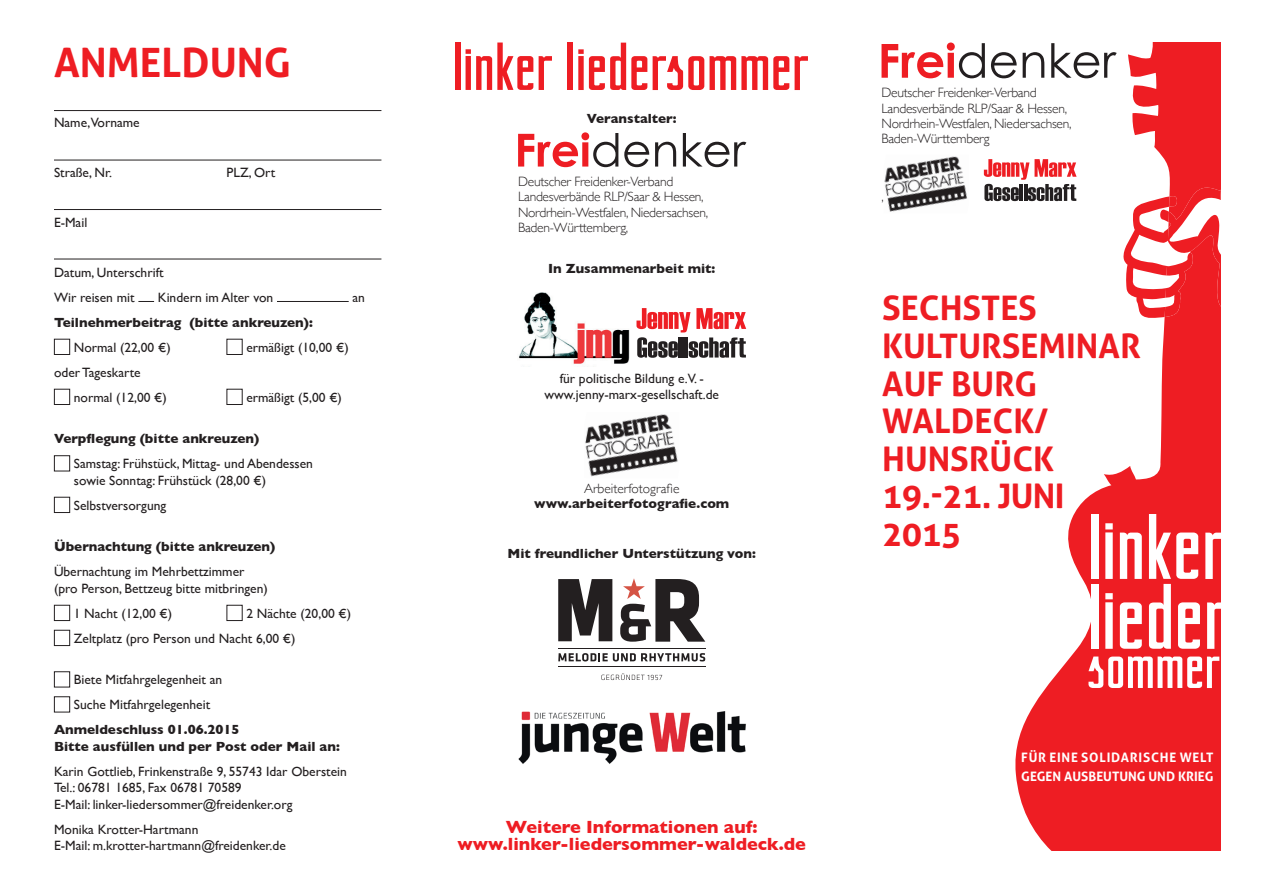
<style>
.page{position:relative;width:1263px;height:893px;background:#fff}
.page>*{position:absolute;margin:0;border:0;box-sizing:border-box;transform-origin:0 0}
.t1{font:700 40.5px "Aller";color:#ee1d23}
.t2{font:700 33.9px/37.7px "Aller";color:#ee1d23}
.t3{font:700 18px/16.5px "Gill Sans";color:#ee1d23;text-align:center}
.t4{font:13.5px/16.5px "Gill Sans";color:#231f20}
.t5{font:700 13.5px/16.5px "Gill Sans";color:#231f20}
.t6{font:300 13.5px/15.5px "Gill Sans";letter-spacing:-.02em;color:#231f20}
.t7{font:300 13.5px "Gill Sans";color:#231f20}
.t8{font:700 13.05px/18.5px "Aller";color:#fff}
</style>
<div class="page">
<svg style="left:636px;top:308px;width:110px;height:50px"></svg>
<img style="left:519px;top:292px;width:110px;height:72px">
<img style="left:585px;top:414px;width:93px;height:63px">
<svg style="left:1015px;top:319px;width:205px;height:531px;fill:#ee1d23"></svg>
<div style="left:1091px;top:514px;width:7px;height:65px;background:#fff"></div>
<svg style="left:1105px;top:523px;width:8px;height:56px"></svg>
<svg style="left:1120px;top:533px;width:22px;height:46px"></svg>
<div style="left:1091px;top:584px;width:7px;height:65px;background:#fff"></div>
<svg style="left:1105px;top:593px;width:8px;height:56px"></svg>
<svg style="left:1120px;top:602px;width:22px;height:47px"></svg>
<svg style="left:1149px;top:514px;width:71px;height:135px"></svg>
<svg style="left:1088px;top:656px;width:131px;height:32px"></svg>
<svg style="left:138px;top:301px;width:16px;height:1px"></svg>
<hr style="left:277px;top:301px;width:72px;height:1px;background:#231f20">
<div style="left:54px;top:339px;width:16px;height:16px;border:1px solid #231f20"></div>
<div style="left:226px;top:339px;width:17px;height:16px;border:1px solid #231f20"></div>
<div style="left:54px;top:389px;width:16px;height:16px;border:1px solid #231f20"></div>
<div style="left:226px;top:389px;width:17px;height:16px;border:1px solid #231f20"></div>
<div style="left:54px;top:455px;width:16px;height:16px;border:1px solid #231f20"></div>
<div style="left:54px;top:497px;width:16px;height:16px;border:1px solid #231f20"></div>
<div style="left:54px;top:605px;width:16px;height:16px;border:1px solid #231f20"></div>
<div style="left:226px;top:605px;width:17px;height:16px;border:1px solid #231f20"></div>
<div style="left:54px;top:630px;width:16px;height:16px;border:1px solid #231f20"></div>
<div style="left:54px;top:671px;width:16px;height:16px;border:1px solid #231f20"></div>
<div style="left:54px;top:696px;width:16px;height:16px;border:1px solid #231f20"></div>
<div style="left:455px;top:43px;width:5px;height:47px;background:#ee1d23"></div>
<svg style="left:465px;top:43px;width:68px;height:47px"></svg>
<svg style="left:539px;top:56px;width:13px;height:34px"></svg>
<div style="left:568px;top:43px;width:5px;height:47px;background:#ee1d23"></div>
<svg style="left:578px;top:43px;width:69px;height:47px"></svg>
<svg style="left:653px;top:56px;width:155px;height:34px"></svg>
<hr style="left:54px;top:110px;width:327px;height:1px;background:#231f20">
<hr style="left:54px;top:160px;width:327px;height:1px;background:#231f20">
<hr style="left:54px;top:209px;width:327px;height:1px;background:#231f20">
<hr style="left:54px;top:259px;width:327px;height:1px;background:#231f20">
<svg style="left:881px;top:43px;width:340px;height:276px"></svg>
<svg style="left:601px;top:673px;width:61px;height:7px"></svg>
<svg style="left:558px;top:653px;width:147px;height:8px"></svg>
<hr style="left:558px;top:648px;width:147px;height:1px;background:#231f20">
<hr style="left:558px;top:666px;width:147px;height:1px;background:#231f20">
<svg style="left:558px;top:579px;width:54px;height:62px"></svg>
<svg style="left:620px;top:578px;width:85px;height:64px"></svg>
<img style="left:518px;top:711px;width:228px;height:53px">
<svg style="left:518px;top:132px;width:100px;height:35px"></svg>
<svg style="left:624px;top:142px;width:25px;height:25px"></svg>
<svg style="left:655px;top:142px;width:21px;height:25px"></svg>
<svg style="left:683px;top:133px;width:63px;height:34px"></svg>
<h1 class="t1" style="left:54px;top:37px;width:239px">ANMELDUNG</h1>
<p class="t4" style="left:54px;top:114px;width:87px">Name,Vorname</p>
<p class="t4" style="left:54px;top:164px;width:60px">Straße, Nr.</p>
<p class="t4" style="left:227px;top:164px;width:50px">PLZ, Ort</p>
<p class="t4" style="left:54px;top:214px;width:35px">E-Mail</p>
<p class="t4" style="left:54px;top:260px;width:111px;line-height:25px">Datum, Unterschrift<br>Wir reisen mit</p>
<p class="t4" style="left:158px;top:289px;width:117px">Kindern im Alter von</p>
<p class="t4" style="left:352px;top:289px;width:14px">an</p>
<p class="t5" style="left:54px;top:314px;width:260px">Teilnehmerbeitrag (bitte ankreuzen):</p>
<p class="t4" style="left:74px;top:339px;width:98px">Normal (22,00 €)</p>
<p class="t4" style="left:246px;top:339px;width:104px">ermäßigt (10,00 €)</p>
<p class="t4" style="left:74px;top:360px;width:95px;line-height:25px;text-indent:-20px">oder Tageskarte normal (12,00 €)</p>
<p class="t4" style="left:246px;top:389px;width:97px">ermäßigt (5,00 €)</p>
<p class="t5" style="left:54px;top:430px;width:207px">Verpflegung (bitte ankreuzen)</p>
<p class="t4" style="left:74px;top:455px;width:241px">Samstag: Frühstück, Mittag- und Abendessen sowie Sonntag: Frühstück (28,00 €)</p>
<p class="t4" style="left:74px;top:497px;width:94px">Selbstversorgung</p>
<p class="t5" style="left:54px;top:538px;width:223px">Übernachtung (bitte ankreuzen)</p>
<p class="t4" style="left:54px;top:563px;width:215px">Übernachtung im Mehrbettzimmer (pro Person, Bettzeug bitte mitbringen)</p>
<p class="t4" style="left:74px;top:605px;width:100px">1 Nacht (12,00 €)</p>
<p class="t4" style="left:74px;top:601px;width:279px;line-height:25px;text-indent:172px">2 Nächte (20,00 €)<br>Zeltplatz (pro Person und Nacht 6,00 €)</p>
<p class="t4" style="left:74px;top:667px;width:150px;line-height:25px">Biete Mitfahrgelegenheit an<br>Suche Mitfahrgelegenheit</p>
<p class="t5" style="left:54px;top:721px;width:287px">Anmeldeschluss 01.06.2015<br>Bitte ausfüllen und per Post oder Mail an:</p>
<p class="t4" style="left:54px;top:763px;width:294px">Karin Gottlieb, Frinkenstraße 9, 55743 Idar Oberstein<br>Tel.: 06781 1685, Fax 06781 70589<br>E-Mail: linker-liedersommer@freidenker.org</p>
<p class="t4" style="left:54px;top:821px;width:233px">Monika Krotter-Hartmann<br>E-Mail: m.krotter-hartmann@freidenker.de</p>
<p class="t5" style="left:587px;top:110px;width:91px">Veranstalter:</p>
<p class="t6" style="left:518px;top:173px;width:192px">Deutscher Freidenker-Verband<br>Landesverbände RLP/Saar &amp; Hessen,<br>Nordrhein-Westfalen, Niedersachsen,<br>Baden-Württemberg,</p>
<p class="t5" style="left:548px;top:260px;width:169px">In Zusammenarbeit mit:</p>
<p class="t4" style="left:544px;top:370px;width:176px;text-align:center">für politische Bildung e.V. - www.jenny-marx-gesellschaft.de</p>
<p class="t7" style="left:584px;top:478px;width:97px">Arbeiterfotografie</p>
<p class="t5" style="left:534px;top:495px;width:197px">www.arbeiterfotografie.com</p>
<p class="t5" style="left:508px;top:545px;width:250px">Mit freundlicher Unterstützung von:</p>
<h3 class="t3" style="left:457px;top:818px;width:350px">Weitere Informationen auf: www.linker-liedersommer-waldeck.de</h3>
<p class="t6" style="left:881px;top:84px;width:192px">Deutscher Freidenker-Verband<br>Landesverbände RLP/Saar &amp; Hessen,<br>Nordrhein-Westfalen, Niedersachsen,<br>Baden-Württemberg</p>
<p class="t6" style="left:881px;top:188px;width:4px">,</p>
<h2 class="t2" style="left:882px;top:289px;width:260px">SECHSTES<br>KULTURSEMINAR<br>AUF BURG<br>WALDECK/<br>HUNSRÜCK<br>19.-21. JUNI<br>2015</h2>
<p class="t8" style="left:1021px;top:748px;width:194px">FÜR EINE SOLIDARISCHE WELT<br>GEGEN AUSBEUTUNG UND KRIEG</p>
</div>
